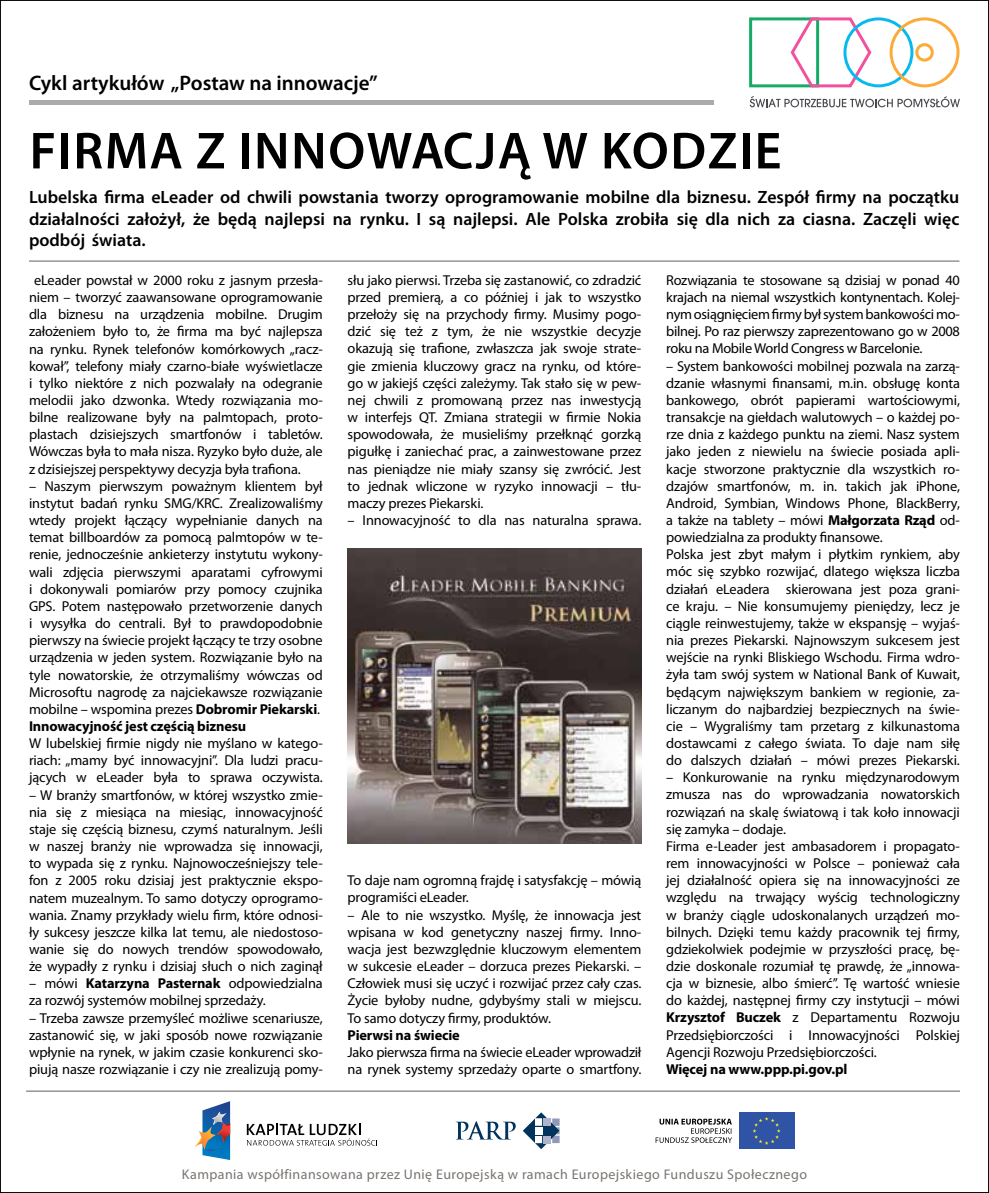
<style>
.page{position:relative;width:989px;height:1193px;background:#fff}
.page>*{position:absolute;margin:0;border:0;box-sizing:border-box;transform-origin:0 0}
.t1{font:600 52.5px "Myriad Pro";letter-spacing:.03em;color:#000}
.t2{font:600 21px "Myriad Pro";color:#000}
.t3{font:600 17.85px/21.3px "Myriad Pro";color:#000;text-align:justify}
.t4{font:14.35px/17.2px "Myriad Pro";letter-spacing:-.01em;color:#000;text-align:justify}
.t5{font:700 14.35px "Myriad Pro";letter-spacing:-.01em;color:#000}
.t6{font:14px "Myriad Pro";letter-spacing:.03em;color:#787470}
.s1{font-weight:700}
</style>
<div class="page">
<svg style="left:522px;top:1112px;width:37px;height:37px"></svg>
<svg style="left:455px;top:1121px;width:60px;height:18px"></svg>
<svg style="left:247px;top:1123px;width:130px;height:22px"></svg>
<svg style="left:195px;top:1101px;width:35px;height:59px"></svg>
<div style="left:738px;top:1112px;width:56px;height:37px;background:#2f54a5"></div>
<svg style="left:752px;top:1117px;width:28px;height:27px"></svg>
<svg style="left:655px;top:1118px;width:76px;height:25px"></svg>
<hr style="left:29px;top:101px;width:684px;height:4px;background:#adaba9">
<img style="left:347px;top:548px;width:294px;height:295px">
<div style="left:749px;top:17px;width:69px;height:70px;border:3px solid #15ab65"></div>
<svg style="left:788px;top:17px;width:84px;height:71px"></svg>
<div style="left:843px;top:17px;width:70px;height:70px;border:3px solid #08baec;border-radius:50%"></div>
<svg style="left:887px;top:17px;width:73px;height:71px"></svg>
<svg style="left:749px;top:96px;width:210px;height:11px"></svg>
<hr style="left:26px;top:1090px;width:933px;height:1px;background:#8a8583">
<hr style="left:29px;top:260px;width:930px;height:2px;background:#8a8583">
<h2 class="t2" style="left:29px;top:69px;width:350px">Cykl artykułów „Postaw na innowacje”</h2>
<h1 class="t1" style="left:30px;top:117px;width:753px">Firma z innowacją w kodzie</h1>
<p class="t3" style="left:29px;top:186px;width:931px">Lubelska firma eLeader od chwili powstania tworzy oprogramowanie mobilne dla biznesu. Zespół firmy na początku działalności założył, że będą najlepsi na rynku. I są najlepsi. Ale Polska zrobiła się dla nich za ciasna. Zaczęli więc podbój świata.</p>
<p class="t4" style="left:29px;top:271px;width:295px;text-indent:5px">eLeader powstał w 2000 roku z jasnym przesła&shy;niem – tworzyć zaawansowane oprogramowanie dla biznesu na urządzenia mobilne. Drugim założeniem było to, że firma ma być najlepsza na rynku. Rynek telefonów komórkowych „racz&shy;kował”, telefony miały czarno-białe wyświetlacze i tylko niektóre z nich pozwalały na odegranie melodii jako dzwonka. Wtedy rozwiązania mo&shy;bilne realizowane były na palmtopach, proto&shy;plastach dzisiejszych smartfonów i tabletów.<br>Wówczas była to mała nisza. Ryzyko było duże, ale z dzisiejszej perspektywy decyzja była trafiona.</p>
<p class="t4" style="left:29px;top:477px;width:295px;text-align:left">– Naszym pierwszym poważnym klientem był instytut badań rynku SMG/KRC. Zrealizowaliśmy wtedy projekt łączący wypełnianie danych na temat billboardów za pomocą palmtopów w te&shy;renie, jednocześnie ankieterzy instytutu wykony&shy;wali zdjęcia pierwszymi aparatami cyfrowymi i dokonywali pomiarów przy pomocy czujnika GPS. Potem następowało przetworzenie danych i wysyłka do centrali. Był to prawdopodobnie pierwszy na świecie projekt łączący te trzy osobne urządzenia w jeden system. Rozwiązanie było na tyle nowatorskie, że otrzymaliśmy wówczas od Microsoftu nagrodę za najciekawsze rozwiązanie mobilne – wspomina prezes <span class="s1">Dobromir Piekarski</span>.<br><span class="s1">Innowacyjność jest częścią biznesu</span></p>
<p class="t4" style="left:29px;top:734px;width:295px">W lubelskiej firmie nigdy nie myślano w katego&shy;riach: „mamy być innowacyjni”. Dla ludzi pracu&shy;jących w eLeader była to sprawa oczywista.</p>
<p class="t4" style="left:29px;top:786px;width:295px">– W branży smartfonów, w której wszystko zmie&shy;nia się z miesiąca na miesiąc, innowacyjność staje się częścią biznesu, czymś naturalnym. Jeśli w naszej branży nie wprowadza się innowacji, to wypada się z rynku. Najnowocześniejszy tele&shy;fon z 2005 roku dzisiaj jest praktycznie ekspo&shy;natem muzealnym. To samo dotyczy oprogramo&shy;wania. Znamy przykłady wielu firm, które odnosi&shy;ły sukcesy jeszcze kilka lat temu, ale niedostoso&shy;wanie się do nowych trendów spowodowało, że wypadły z rynku i dzisiaj słuch o nich zaginął</p>
<p class="t4" style="left:29px;top:974px;width:295px">– mówi <span class="s1">Katarzyna Pasternak</span> odpowiedzialna za rozwój systemów mobilnej sprzedaży.</p>
<p class="t4" style="left:29px;top:1009px;width:295px">– Trzeba zawsze przemyśleć możliwe scenariusze, zastanowić się, w jaki sposób nowe rozwiązanie wpłynie na rynek, w jakim czasie konkurenci sko&shy;piują nasze rozwiązanie i czy nie zrealizują pomy-</p>
<p class="t4" style="left:347px;top:271px;width:295px">słu jako pierwsi. Trzeba się zastanowić, co zdradzić przed premierą, a co później i jak to wszystko przełoży się na przychody firmy. Musimy pogo&shy;dzić się też z tym, że nie wszystkie decyzje okazują się trafione, zwłaszcza jak swoje strate&shy;gie zmienia kluczowy gracz na rynku, od które&shy;go w jakiejś części zależymy. Tak stało się w pew&shy;nej chwili z promowaną przez nas inwestycją w interfejs QT. Zmiana strategii w firmie Nokia spowodowała, że musieliśmy przełknąć gorzką pigułkę i zaniechać prac, a zainwestowane przez nas pieniądze nie miały szansy się zwrócić. Jest to jednak wliczone w ryzyko innowacji – tłu&shy;maczy prezes Piekarski.</p>
<p class="t4" style="left:347px;top:511px;width:295px">– Innowacyjność to dla nas naturalna sprawa.</p>
<p class="t4" style="left:347px;top:871px;width:295px">To daje nam ogromną frajdę i satysfakcję – mówią programiści eLeader.</p>
<p class="t4" style="left:347px;top:906px;width:295px">– Ale to nie wszystko. Myślę, że innowacja jest wpisana w kod genetyczny naszej firmy. Inno&shy;wacja jest bezwzględnie kluczowym elementem w sukcesie eLeader – dorzuca prezes Piekarski. – Człowiek musi się uczyć i rozwijać przez cały czas.<br>Życie byłoby nudne, gdybyśmy stali w miejscu.<br>To samo dotyczy firmy, produktów.</p>
<p class="t5" style="left:347px;top:1025px;width:114px">Pierwsi na świecie</p>
<p class="t4" style="left:347px;top:1043px;width:295px">Jako pierwsza firma na świecie eLeader wprowadził na rynek systemy sprzedaży oparte o smartfony.</p>
<p class="t4" style="left:666px;top:271px;width:295px">Rozwiązania te stosowane są dzisiaj w ponad 40 krajach na niemal wszystkich kontynentach. Kolej&shy;nym osiągnięciem firmy był system bankowości mo&shy;bilnej. Po raz pierwszy zaprezentowano go w 2008 roku na Mobile World Congress w Barcelonie.</p>
<p class="t4" style="left:666px;top:357px;width:295px;text-align:left">– System bankowości mobilnej pozwala na zarzą&shy;dzanie własnymi finansami, m.in. obsługę konta bankowego, obrót papierami wartościowymi, transakcje na giełdach walutowych – o każdej po&shy;rze dnia z każdego punktu na ziemi. Nasz system jako jeden z niewielu na świecie posiada apli&shy;kacje stworzone praktycznie dla wszystkich ro&shy;dzajów smartfonów, m. in. takich jak iPhone, Android, Symbian, Windows Phone, BlackBerry, a także na tablety – mówi <span class="s1">Małgorzata Rząd</span> od&shy;powiedzialna za produkty finansowe.<br>Polska jest zbyt małym i płytkim rynkiem, aby móc się szybko rozwijać, dlatego większa liczba działań eLeadera skierowana jest poza grani&shy;ce kraju. – Nie konsumujemy pieniędzy, lecz je ciągle reinwestujemy, także w ekspansję – wyjaś&shy;nia prezes Piekarski. Najnowszym sukcesem jest wejście na rynki Bliskiego Wschodu. Firma wdro&shy;żyła tam swój system w National Bank of Kuwait, będącym największym bankiem w regionie, za&shy;liczanym do najbardziej bezpiecznych na świe&shy;cie – Wygraliśmy tam przetarg z kilkunastoma dostawcami z całego świata. To daje nam siłę do dalszych działań – mówi prezes Piekarski.</p>
<p class="t4" style="left:666px;top:768px;width:295px;text-align:left">– Konkurowanie na rynku międzynarodowym zmusza nas do wprowadzania nowatorskich rozwiązań na skalę światową i tak koło innowacji się zamyka – dodaje.<br>Firma e-Leader jest ambasadorem i propagato&shy;rem innowacyjności w Polsce – ponieważ cała jej działalność opiera się na innowacyjności ze względu na trwający wyścig technologiczny w branży ciągle udoskonalanych urządzeń mo&shy;bilnych. Dzięki temu każdy pracownik tej firmy, gdziekolwiek podejmie w przyszłości pracę, bę&shy;dzie doskonale rozumiał tę prawdę, że „innowa&shy;cja w biznesie, albo śmierć”. Tę wartość wniesie do każdej, następnej firmy czy instytucji – mówi <span class="s1">Krzysztof Buczek</span> z Departamentu Rozwoju Przedsiębiorczości i Innowacyjności Polskiej Agencji Rozwoju Przedsiębiorczości.</p>
<p class="t5" style="left:666px;top:1059px;width:183px">Więcej na www.ppp.pi.gov.pl</p>
<p class="t6" style="left:182px;top:1165px;width:626px">Kampania współfinansowana przez Unię Europejską w ramach Europejskiego Funduszu Społecznego</p>
</div>
